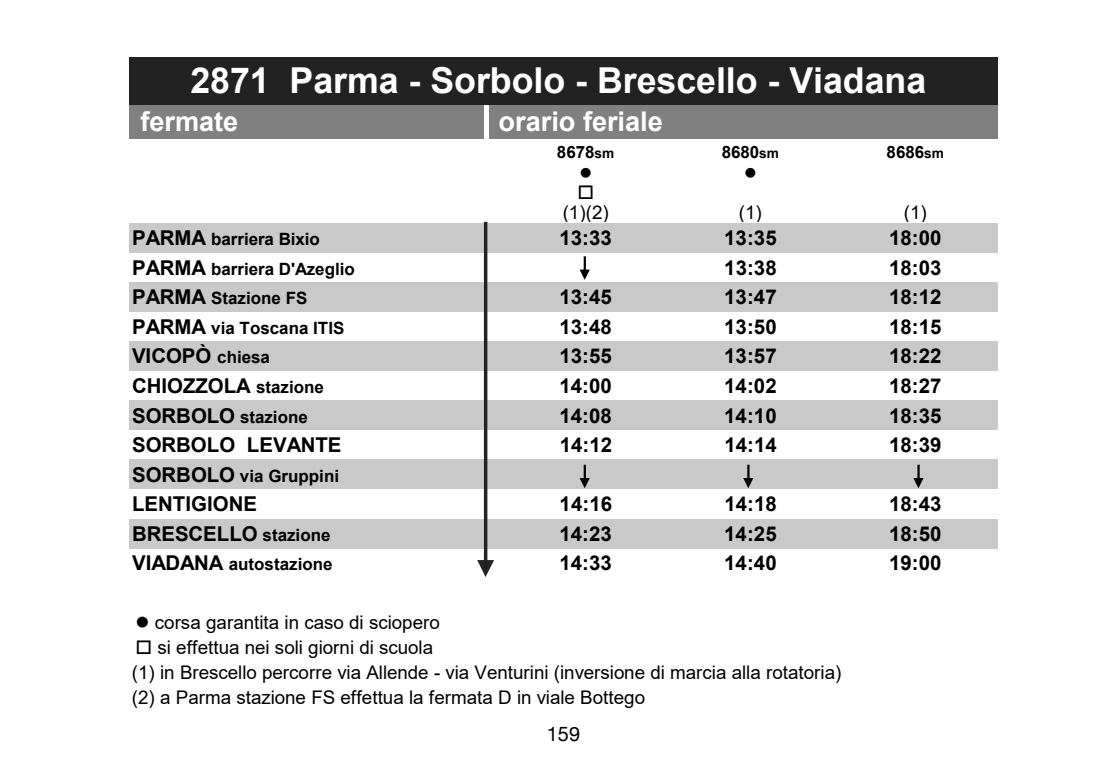
<style>
.page{position:relative;width:1120px;height:766px;background:#fff}
.page>*{position:absolute;margin:0;border:0;box-sizing:border-box;transform-origin:0 0}
.t1{font:700 35.75px "Arial";color:#fff}
.t2{font:700 27px "Arial";color:#fff}
.t3{font:700 20.5px "Arial";letter-spacing:.005em;color:#000}
.t4{font:20px "Helvetica Neue";color:#000}
.t5{font:18.75px/24.8px "Arial";letter-spacing:-.005em;color:#000}
.t6{font:700 17px "Arial";color:#000}
.t7{font:17px "Wingdings";color:#000}
.s1{font-size:13.75px}
.s2{font-size:20.5px}
.s3{font-size:17px}
</style>
<div class="page">
<div style="left:129px;top:57px;width:868px;height:48px;background:#222"></div>
<div style="left:129px;top:105px;width:868px;height:34px;background:#808080"></div>
<div style="left:129px;top:222px;width:868px;height:30px;background:#c9c9c9"></div>
<div style="left:129px;top:282px;width:868px;height:29px;background:#c9c9c9"></div>
<div style="left:129px;top:341px;width:868px;height:30px;background:#c9c9c9"></div>
<div style="left:129px;top:400px;width:868px;height:30px;background:#c9c9c9"></div>
<div style="left:129px;top:459px;width:868px;height:30px;background:#c9c9c9"></div>
<div style="left:129px;top:518px;width:868px;height:30px;background:#c9c9c9"></div>
<div style="left:484px;top:105px;width:5px;height:34px;background:#fff"></div>
<svg style="left:477px;top:222px;width:17px;height:355px"></svg>
<svg style="left:743px;top:464px;width:10px;height:24px"></svg>
<svg style="left:913px;top:464px;width:10px;height:24px"></svg>
<svg style="left:579px;top:464px;width:11px;height:24px"></svg>
<svg style="left:579px;top:256px;width:11px;height:24px"></svg>
<h1 class="t1" style="left:190px;top:55px;width:737px">2871 Parma - Sorbolo - Brescello - Viadana</h1>
<h2 class="t2" style="left:141px;top:102px;width:99px">fermate</h2>
<h2 class="t2" style="left:498px;top:102px;width:166px">orario feriale</h2>
<p class="t6" style="left:557px;top:140px;width:59px">8678<span class="s1">sm</span></p>
<p class="t6" style="left:722px;top:140px;width:59px">8680<span class="s1">sm</span></p>
<p class="t6" style="left:886px;top:140px;width:59px">8686<span class="s1">sm</span></p>
<p class="t7" style="left:579px;top:163px;width:14px">●</p>
<p class="t7" style="left:744px;top:163px;width:14px">●</p>
<p class="t5" style="left:563px;top:200px;width:48px">(1)(2)</p>
<p class="t5" style="left:739px;top:200px;width:24px">(1)</p>
<p class="t5" style="left:904px;top:200px;width:24px">(1)</p>
<p class="t6" style="left:132px;top:227px;width:189px"><span class="s2">PARMA</span> barriera Bixio</p>
<p class="t3" style="left:559px;top:223px;width:54px">13:33</p>
<p class="t3" style="left:724px;top:223px;width:54px">13:35</p>
<p class="t3" style="left:889px;top:223px;width:54px">18:00</p>
<p class="t6" style="left:132px;top:256px;width:224px"><span class="s2">PARMA</span> barriera D'Azeglio</p>
<p class="t3" style="left:724px;top:253px;width:54px">13:38</p>
<p class="t3" style="left:889px;top:253px;width:54px">18:03</p>
<p class="t6" style="left:132px;top:286px;width:177px"><span class="s2">PARMA</span> Stazione FS</p>
<p class="t3" style="left:559px;top:282px;width:54px">13:45</p>
<p class="t3" style="left:724px;top:282px;width:54px">13:47</p>
<p class="t3" style="left:889px;top:282px;width:54px">18:12</p>
<p class="t6" style="left:132px;top:315px;width:214px"><span class="s2">PARMA</span> via Toscana ITIS</p>
<p class="t3" style="left:559px;top:312px;width:54px">13:48</p>
<p class="t3" style="left:724px;top:312px;width:54px">13:50</p>
<p class="t3" style="left:889px;top:312px;width:54px">18:15</p>
<p class="t3" style="left:132px;top:341px;width:139px">VICOPÒ <span class="s3">chiesa</span></p>
<p class="t3" style="left:559px;top:341px;width:54px">13:55</p>
<p class="t3" style="left:724px;top:341px;width:54px">13:57</p>
<p class="t3" style="left:889px;top:341px;width:54px">18:22</p>
<p class="t3" style="left:132px;top:371px;width:193px">CHIOZZOLA <span class="s3">stazione</span></p>
<p class="t3" style="left:559px;top:371px;width:54px">14:00</p>
<p class="t3" style="left:724px;top:371px;width:54px">14:02</p>
<p class="t3" style="left:889px;top:371px;width:54px">18:27</p>
<p class="t6" style="left:132px;top:404px;width:177px"><span class="s2">SORBOLO</span> stazione</p>
<p class="t3" style="left:559px;top:401px;width:54px">14:08</p>
<p class="t3" style="left:724px;top:401px;width:54px">14:10</p>
<p class="t3" style="left:889px;top:401px;width:54px">18:35</p>
<p class="t3" style="left:132px;top:430px;width:211px">SORBOLO LEVANTE</p>
<p class="t3" style="left:560px;top:430px;width:54px">14:12</p>
<p class="t3" style="left:724px;top:430px;width:54px">14:14</p>
<p class="t3" style="left:889px;top:430px;width:54px">18:39</p>
<p class="t6" style="left:132px;top:463px;width:209px"><span class="s2">SORBOLO</span> via Gruppini</p>
<p class="t3" style="left:132px;top:489px;width:127px">LENTIGIONE</p>
<p class="t3" style="left:560px;top:489px;width:54px">14:16</p>
<p class="t3" style="left:724px;top:489px;width:54px">14:18</p>
<p class="t3" style="left:889px;top:489px;width:54px">18:43</p>
<p class="t3" style="left:132px;top:519px;width:200px">BRESCELLO <span class="s3">stazione</span></p>
<p class="t3" style="left:559px;top:519px;width:54px">14:23</p>
<p class="t3" style="left:724px;top:519px;width:54px">14:25</p>
<p class="t3" style="left:889px;top:519px;width:54px">18:50</p>
<p class="t6" style="left:132px;top:552px;width:202px"><span class="s2">VIADANA</span> autostazione</p>
<p class="t3" style="left:559px;top:548px;width:54px">14:33</p>
<p class="t3" style="left:724px;top:548px;width:54px">14:40</p>
<p class="t3" style="left:889px;top:548px;width:54px">19:00</p>
<p class="t5" style="left:135px;top:610px;width:306px">● corsa garantita in caso di sciopero</p>
<p class="t5" style="left:132px;top:635px;width:711px">□ si effettua nei soli giorni di scuola<br>(1) in Brescello percorre via Allende - via Venturini (inversione di marcia alla rotatoria) (2) a Parma stazione FS effettua la fermata D in viale Bottego</p>
<p class="t4" style="left:547px;top:719px;width:35px">159</p>
</div>
